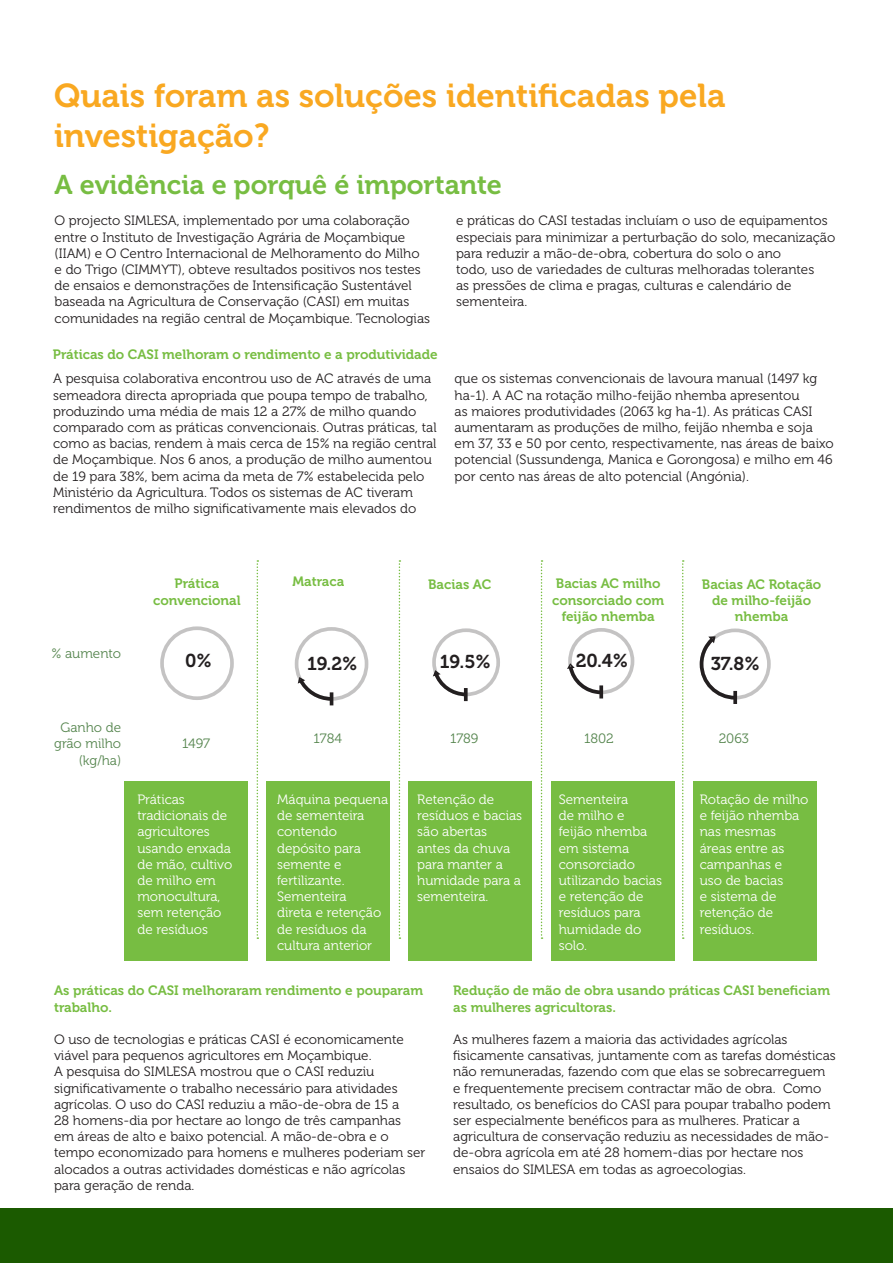
<style>
.page{position:relative;width:893px;height:1263px;background:#fff}
.page>*{position:absolute;margin:0;border:0;box-sizing:border-box;transform-origin:0 0}
.t1{font:33px/39.6px "Museo 700";color:#f9a821}
.t2{font:27px "Museo 700";color:#77bd42}
.t3{font:18.6px "Museo 700";letter-spacing:-.01em;color:#231f20}
.t4{font:13.5px/16.2px "Museo 300";color:#231f20}
.t5{font:13.5px/16.2px "Museo 300";color:#fff}
.t6{font:13.5px/16.2px "Museo 700";color:#77bd42;text-align:center}
.t7{font:13.5px/16.2px "Museo 300";color:#55854e;text-align:right}
</style>
<div class="page">
<div style="left:160px;top:626px;width:74px;height:74px;border:4px solid #231f20;border-radius:50%"></div>
<div style="left:125px;top:781px;width:123px;height:179px;background:#77bd42"></div>
<div style="left:267px;top:781px;width:123px;height:179px;background:#77bd42"></div>
<div style="left:409px;top:781px;width:123px;height:179px;background:#77bd42"></div>
<div style="left:551px;top:781px;width:123px;height:179px;background:#77bd42"></div>
<div style="left:693px;top:781px;width:123px;height:179px;background:#77bd42"></div>
<div style="left:0;top:1209px;width:893px;height:54px;background:#1b5a00"></div>
<div style="left:295px;top:627px;width:73px;height:74px;border:4px solid #231f20;border-radius:50%"></div>
<svg style="left:296px;top:675px;width:39px;height:30px"></svg>
<svg style="left:464px;top:698px;width:4px;height:3px"></svg>
<div style="left:432px;top:628px;width:68px;height:68px;border:4px solid #231f20;border-radius:50%"></div>
<svg style="left:432px;top:668px;width:38px;height:30px"></svg>
<div style="left:568px;top:628px;width:66px;height:66px;border:4px solid #231f20;border-radius:50%"></div>
<svg style="left:567px;top:662px;width:38px;height:34px"></svg>
<svg style="left:733px;top:701px;width:4px;height:3px"></svg>
<div style="left:700px;top:628px;width:71px;height:71px;border:4px solid #231f20;border-radius:50%"></div>
<svg style="left:699px;top:633px;width:40px;height:68px"></svg>
<svg style="left:257px;top:560px;width:1px;height:379px"></svg>
<svg style="left:399px;top:560px;width:1px;height:379px"></svg>
<svg style="left:541px;top:560px;width:1px;height:379px"></svg>
<svg style="left:682px;top:560px;width:2px;height:379px"></svg>
<p class="t1" style="left:54px;top:77px;width:673px">Quais foram as soluções identificadas pela investigação?</p>
<p class="t2" style="left:54px;top:169px;width:449px">A evidência e porquê é importante</p>
<p class="t4" style="left:55px;top:213px;width:377px">O projecto SIMLESA, implementado por uma colaboração entre o Instituto de Investigação Agrária de Moçambique (IIAM) e O Centro Internacional de Melhoramento do Milho e do Trigo (CIMMYT), obteve resultados positivos nos testes de ensaios e demonstrações de Intensificação Sustentável baseada na Agricultura de Conservação (CASI) em muitas comunidades na região central de Moçambique. Tecnologias</p>
<p class="t4" style="left:456px;top:213px;width:381px">e práticas do CASI testadas incluíam o uso de equipamentos especiais para minimizar a perturbação do solo, mecanização para reduzir a mão-de-obra, cobertura do solo o ano<br>todo, uso de variedades de culturas melhoradas tolerantes<br>as pressões de clima e pragas, culturas e calendário de sementeira.</p>
<p class="t6" style="left:53px;top:347px;width:386px">Práticas do CASI melhoram o rendimento e a produtividade</p>
<p class="t4" style="left:53px;top:371px;width:385px">A pesquisa colaborativa encontrou uso de AC através de uma semeadora directa apropriada que poupa tempo de trabalho, produzindo uma média de mais 12 a 27% de milho quando comparado com as práticas convencionais. Outras práticas, tal como as bacias, rendem à mais cerca de 15% na região central de Moçambique. Nos 6 anos, a produção de milho aumentou de 19 para 38%, bem acima da meta de 7% estabelecida pelo Ministério da Agricultura. Todos os sistemas de AC tiveram rendimentos de milho significativamente mais elevados do</p>
<p class="t4" style="left:455px;top:371px;width:381px">que os sistemas convencionais de lavoura manual (1497 kg ha-1). A AC na rotação milho-feijão nhemba apresentou<br>as maiores produtividades (2063 kg ha-1). As práticas CASI aumentaram as produções de milho, feijão nhemba e soja em 37, 33 e 50 por cento, respectivamente, nas áreas de baixo potencial (Sussundenga, Manica e Gorongosa) e milho em 46 por cento nas áreas de alto potencial (Angónia).</p>
<p class="t7" style="left:51px;top:645px;width:71px">% aumento</p>
<p class="t6" style="left:153px;top:576px;width:89px">Prática convencional</p>
<p class="t6" style="left:292px;top:573px;width:53px">Matraca</p>
<p class="t6" style="left:428px;top:576px;width:65px">Bacias AC</p>
<p class="t6" style="left:552px;top:576px;width:114px">Bacias AC milho consorciado com feijão nhemba</p>
<p class="t6" style="left:702px;top:576px;width:121px">Bacias AC Rotação de milho-feijão nhemba</p>
<p class="t3" style="left:185px;top:650px;width:28px">0%</p>
<p class="t3" style="left:307px;top:653px;width:52px">19.2%</p>
<p class="t3" style="left:440px;top:652px;width:52px">19.5%</p>
<p class="t3" style="left:576px;top:650px;width:54px">20.4%</p>
<p class="t3" style="left:711px;top:653px;width:51px">37.8%</p>
<p class="t7" style="left:54px;top:720px;width:69px">Ganho de grão milho (kg/ha)</p>
<p class="t7" style="left:182px;top:736px;width:29px">1497</p>
<p class="t7" style="left:314px;top:730px;width:30px">1784</p>
<p class="t7" style="left:450px;top:730px;width:30px">1789</p>
<p class="t7" style="left:584px;top:730px;width:31px">1802</p>
<p class="t7" style="left:719px;top:730px;width:32px">2063</p>
<p class="t5" style="left:137px;top:791px;width:96px">Práticas tradicionais de agricultores usando enxada de mão, cultivo de milho em monocultura, sem retenção de resíduos</p>
<p class="t5" style="left:277px;top:791px;width:113px">Máquina pequena de sementeira contendo depósito para semente e fertilizante.<br>Sementeira<br>direta e retenção de resíduos da cultura anterior</p>
<p class="t5" style="left:417px;top:791px;width:106px">Retenção de resíduos e bacias são abertas antes da chuva para manter a humidade para a sementeira.</p>
<p class="t5" style="left:559px;top:791px;width:105px">Sementeira<br>de milho e<br>feijão nhemba em sistema consorciado utilizando bacias e retenção de resíduos para humidade do solo.</p>
<p class="t5" style="left:700px;top:791px;width:110px">Rotação de milho e feijão nhemba nas mesmas áreas entre as campanhas e<br>uso de bacias<br>e sistema de retenção de resíduos.</p>
<p class="t6" style="left:54px;top:983px;width:371px;text-align:left">As práticas do CASI melhoraram rendimento e pouparam trabalho.</p>
<p class="t4" style="left:54px;top:1031px;width:373px">O uso de tecnologias e práticas CASI é economicamente viável para pequenos agricultores em Moçambique.<br>A pesquisa do SIMLESA mostrou que o CASI reduziu significativamente o trabalho necessário para atividades agrícolas. O uso do CASI reduziu a mão-de-obra de 15 a<br>28 homens-dia por hectare ao longo de três campanhas<br>em áreas de alto e baixo potencial. A mão-de-obra e o tempo economizado para homens e mulheres poderiam ser alocados a outras actividades domésticas e não agrícolas para geração de renda.</p>
<p class="t6" style="left:453px;top:983px;width:378px;text-align:left">Redução de mão de obra usando práticas CASI beneficiam as mulheres agricultoras.</p>
<p class="t4" style="left:453px;top:1031px;width:384px">As mulheres fazem a maioria das actividades agrícolas fisicamente cansativas, juntamente com as tarefas domésticas não remuneradas, fazendo com que elas se sobrecarreguem e frequentemente precisem contractar mão de obra. Como resultado, os benefícios do CASI para poupar trabalho podem ser especialmente benéficos para as mulheres. Praticar a agricultura de conservação reduziu as necessidades de mão&shy;de-obra agrícola em até 28 homem-dias por hectare nos ensaios do SIMLESA em todas as agroecologias.</p>
</div>
